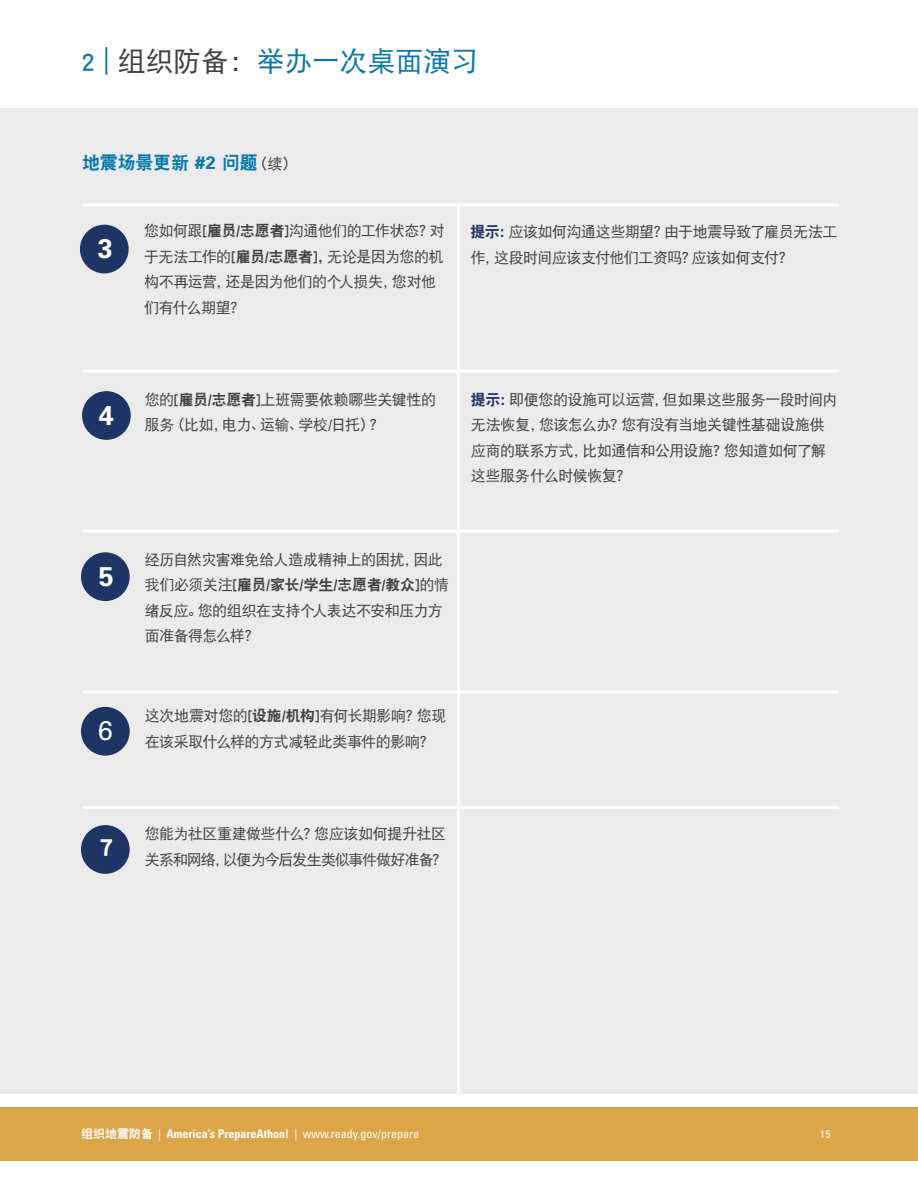
<style>
.page{position:relative;width:918px;height:1188px;background:#fff}
.page>*{position:absolute;margin:0;border:0;box-sizing:border-box;transform-origin:0 0}
.t1{font:27.75px "DF Hei GB W5";color:#0778ac}
.ALL_CAPPED_HEADLINE{font:700 27px "Univers LT Std";color:#fff}
.ALL_CAPPED_HEADLINE-2{font:27px "Univers LT Std";color:#fff}
.ALL_CAPPED_HEADLINE-3{font:27px "DF Hei GB W9";color:#fff}
.ALL_CAPPED_HEADLINE-4{font:18px "DF Hei GB W9";letter-spacing:-.01em;color:#0778ac}
.Playbook_-_BODY_COPY{font:15px/25.5px "DF Hei GB W5";letter-spacing:-.035em;color:#414042}
.t2{font:condensed 12px "Univers LT Std";color:#fff}
.t3{font:12px "DF Hei GB W5";color:#fff}
.s1{color:#414042}
.s2{font-family:"Univers LT Std";font-weight:700}
.s3{font-family:"DF Hei GB W5";font-size:15px;color:#414042}
.s4{font-family:"DF Hei GB W9"}
.s5{font-family:"DF Hei GB W9";color:#1e3465}
.s6{font-family:"DF Hei GB W9";font-stretch:normal}
.s7{font-weight:700}
</style>
<div class="page">
<div style="left:0;top:1107px;width:918px;height:54px;background:#dca548"></div>
<div style="left:0;top:108px;width:918px;height:986px;background:#ebebec"></div>
<hr style="left:83px;top:204px;width:756px;height:3px;background:#fff">
<hr style="left:83px;top:529px;width:756px;height:3px;background:#fff">
<hr style="left:83px;top:370px;width:756px;height:3px;background:#fff">
<hr style="left:83px;top:691px;width:756px;height:3px;background:#fff">
<hr style="left:83px;top:806px;width:756px;height:3px;background:#fff">
<hr style="left:457px;top:204px;width:3px;height:895px;background:#fff">
<div style="left:81px;top:226px;width:46px;height:46px;background:#1e3465;border-radius:50%"></div>
<div style="left:80px;top:225px;width:49px;height:48px;border:3px solid #1e3465;border-radius:50%"></div>
<div style="left:83px;top:393px;width:46px;height:45px;background:#1e3465;border-radius:50%"></div>
<div style="left:82px;top:391px;width:49px;height:49px;border:3px solid #1e3465;border-radius:50%"></div>
<div style="left:82px;top:554px;width:46px;height:46px;background:#1e3465;border-radius:50%"></div>
<div style="left:81px;top:552px;width:49px;height:49px;border:3px solid #1e3465;border-radius:50%"></div>
<div style="left:82px;top:708px;width:46px;height:46px;background:#1e3465;border-radius:50%"></div>
<div style="left:81px;top:707px;width:49px;height:49px;border:3px solid #1e3465;border-radius:50%"></div>
<div style="left:82px;top:827px;width:46px;height:45px;background:#1e3465;border-radius:50%"></div>
<div style="left:81px;top:825px;width:49px;height:49px;border:3px solid #1e3465;border-radius:50%"></div>
<p class="t1" style="left:81px;top:46px;width:399px">2 | <span class="s1">组织防备：</span>举办一次桌面演习</p>
<p class="ALL_CAPPED_HEADLINE-4" style="left:82px;top:153px;width:216px">地震场景更新 <span class="s2">#2</span> 问题<span class="s3">（续）</span></p>
<p class="ALL_CAPPED_HEADLINE" style="left:98px;top:233px;width:17px">3</p>
<p class="ALL_CAPPED_HEADLINE" style="left:99px;top:399px;width:17px">4</p>
<p class="ALL_CAPPED_HEADLINE" style="left:99px;top:560px;width:17px">5</p>
<p class="ALL_CAPPED_HEADLINE-2" style="left:98px;top:715px;width:17px">6</p>
<p class="Playbook_-_BODY_COPY" style="left:144px;top:218px;width:302px">您如何跟<span class="s4">[雇员/志愿者]</span>沟通他们的工作状态？对于无法工作的<span class="s4">[雇员/志愿者]，</span>无论是因为您的机构不再运营，还是因为他们的个人损失，您对他们有什么期望？</p>
<p class="Playbook_-_BODY_COPY" style="left:470px;top:219px;width:369px"><span class="s5">提示：</span>应该如何沟通这些期望？由于地震导致了雇员无法工作，这段时间应该支付他们工资吗？应该如何支付？</p>
<p class="Playbook_-_BODY_COPY" style="left:145px;top:386px;width:293px">您的<span class="s4">[雇员/志愿者]</span>上班需要依赖哪些关键性的服务（比如，电力、运输、学校/日托）？</p>
<p class="Playbook_-_BODY_COPY" style="left:471px;top:386px;width:368px"><span class="s5">提示：</span>即便您的设施可以运营，但如果这些服务一段时间内无法恢复，您该怎么办？您有没有当地关键性基础设施供应商的联系方式，比如通信和公用设施？您知道如何了解这些服务什么时候恢复？</p>
<p class="Playbook_-_BODY_COPY" style="left:145px;top:546px;width:306px">经历自然灾害难免给人造成精神上的困扰，因此我们必须关注<span class="s4">[雇员/家长/学生/志愿者/教众]</span>的情绪反应。您的组织在支持个人表达不安和压力方面准备得怎么样？</p>
<p class="Playbook_-_BODY_COPY" style="left:145px;top:703px;width:303px">这次地震对您的<span class="s4">[设施/机构]</span>有何长期影响？您现在该采取什么样的方式减轻此类事件的影响？</p>
<p class="ALL_CAPPED_HEADLINE-3" style="left:99px;top:832px;width:16px">7</p>
<p class="Playbook_-_BODY_COPY" style="left:145px;top:821px;width:304px">您能为社区重建做些什么？您应该如何提升社区关系和网络，以便为今后发生类似事件做好准备？</p>
<p class="t2" style="left:81px;top:1126px;width:340px"><span class="s6">组织地震防备</span> | <span class="s7">America’s PrepareAthon!</span> | www.ready.gov/prepare</p>
<p class="t3" style="left:819px;top:1128px;width:13px">15</p>
</div>
